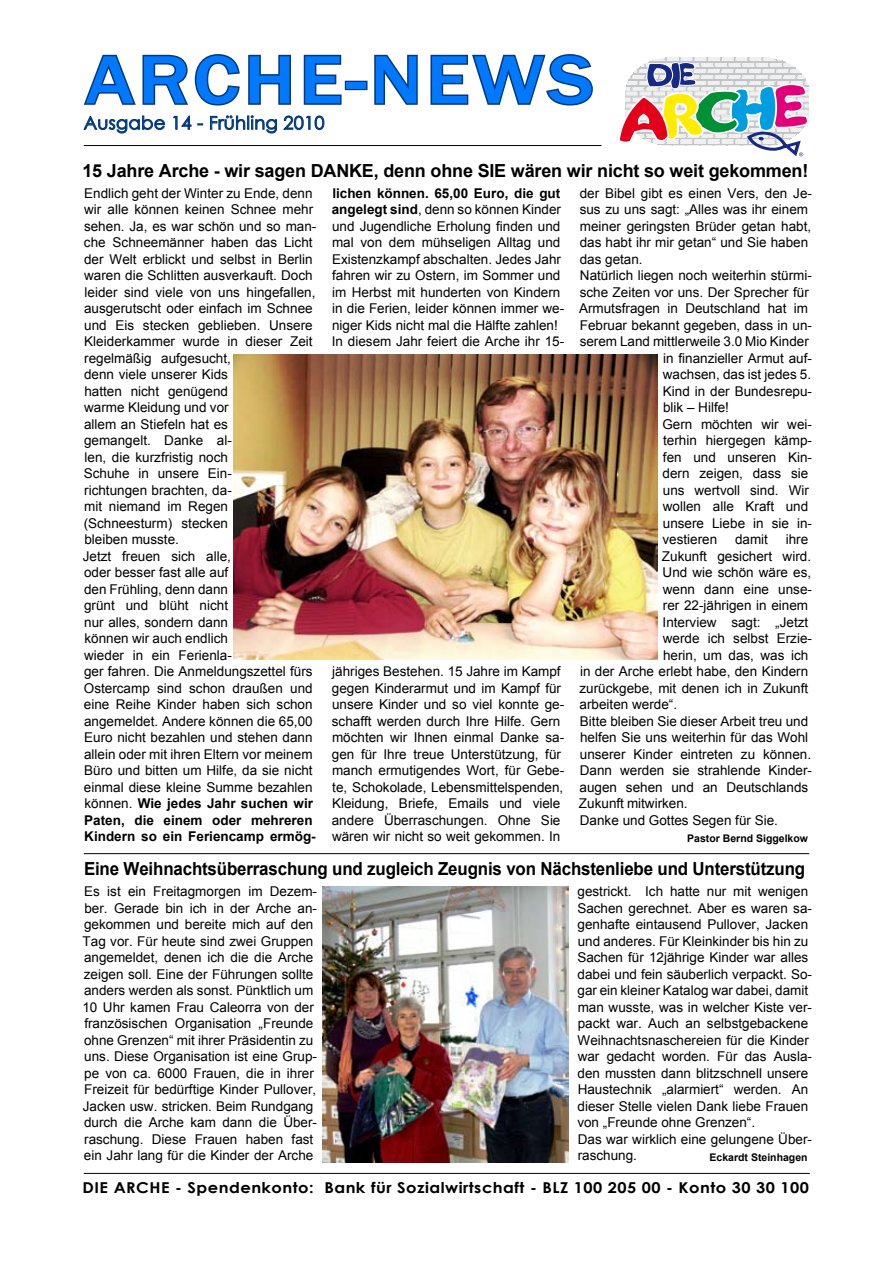
<style>
.page{position:relative;width:893px;height:1263px;background:#fff}
.page>*{position:absolute;margin:0;border:0;box-sizing:border-box;transform-origin:0 0}
.t1{font:500 70.5px "Franklin Gothic";letter-spacing:.05em;color:#0079ff;scale:1.14 1}
.t2{font:700 18px "Arial";letter-spacing:-.01em;color:#000;scale:.94 1}
.t3{font:700 18px "Arial";letter-spacing:-.01em;color:#000}
.t4{font:18px "Century Gothic";letter-spacing:.02em;color:#003882}
.t5{font:700 15px "Century Gothic";letter-spacing:.03em;color:#000;scale:1.09 1}
.t6{font:13.5px/16.5px "Arial";color:#000}
.t7{font:700 10.5px "Arial";color:#000}
.s1{font-weight:700}
</style>
<div class="page">
<svg style="left:83px;top:54px;width:208px;height:52px"></svg>
<svg style="left:303px;top:54px;width:39px;height:51px"></svg>
<div style="left:345px;top:81px;width:22px;height:9px;border:3px solid #003882"></div>
<svg style="left:374px;top:54px;width:44px;height:51px"></svg>
<svg style="left:430px;top:54px;width:163px;height:52px"></svg>
<hr style="left:84px;top:145px;width:517px;height:1px;background:#000">
<hr style="left:84px;top:1173px;width:726px;height:1px;background:#000">
<svg style="left:83px;top:115px;width:82px;height:19px"></svg>
<svg style="left:173px;top:115px;width:30px;height:15px"></svg>
<svg style="left:210px;top:115px;width:115px;height:19px"></svg>
<img style="left:655px;top:60px;width:124px;height:1px">
<img style="left:660px;top:59px;width:114px;height:1px">
<img style="left:668px;top:58px;width:98px;height:1px">
<svg style="left:619px;top:62px;width:190px;height:94px"></svg>
<img style="left:233px;top:355px;width:425px;height:304px">
<img style="left:323px;top:887px;width:245px;height:275px">
<hr style="left:84px;top:853px;width:725px;height:1px;background:#000">
<h1 class="t1" style="left:86px;top:36px;width:447px">ARCHE-NEWS</h1>
<h2 class="t4" style="left:84px;top:110px;width:242px">Ausgabe 14 - Frühling 2010</h2>
<h2 class="t3" style="left:82px;top:158px;width:727px">15 Jahre Arche - wir sagen DANKE, denn ohne SIE wären wir nicht so weit gekommen!</h2>
<p class="t6" style="left:83px;top:185px;width:235px">Endlich geht der Winter zu Ende, denn wir alle können keinen Schnee mehr sehen. Ja, es war schön und so man&shy;che Schneemänner haben das Licht der Welt erblickt und selbst in Berlin waren die Schlitten ausverkauft. Doch leider sind viele von uns hingefallen, ausgerutscht oder einfach im Schnee und Eis stecken geblieben. Unsere<br>Kleiderkammer wurde in dieser Zeit regelmäßig aufgesucht,<br>denn viele unserer Kids<br>hatten nicht genügend<br>warme Kleidung und vor<br>allem an Stiefeln hat es<br>gemangelt. Danke al-<br>len, die kurzfristig noch<br>Schuhe in unsere Ein-<br>richtungen brachten, da-<br>mit niemand im Regen (Schneesturm) stecken<br>bleiben musste.<br>Jetzt freuen sich alle,<br>oder besser fast alle auf<br>den Frühling, denn dann<br>grünt und blüht nicht<br>nur alles, sondern dann<br>können wir auch endlich<br>wieder in ein Ferienla-<br>ger fahren. Die Anmeldungszettel fürs<br>Ostercamp sind schon draußen und eine Reihe Kinder haben sich schon angemeldet. Andere können die 65,00<br>Euro nicht bezahlen und stehen dann allein oder mit ihren Eltern vor meinem<br>Büro und bitten um Hilfe, da sie nicht einmal diese kleine Summe bezahlen können. <span class="s1">Wie jedes Jahr suchen wir<br>Paten, die einem oder mehreren<br>Kindern so ein Feriencamp ermög-</span></p>
<p class="t6" style="left:332px;top:185px;width:234px"><span class="s1">lichen können. 65,00 Euro, die gut angelegt sind</span>, denn so können Kinder und Jugendliche Erholung finden und mal von dem mühseligen Alltag und Existenzkampf abschalten. Jedes Jahr fahren wir zu Ostern, im Sommer und im Herbst mit hunderten von Kindern in die Ferien, leider können immer we&shy;niger Kids nicht mal die Hälfte zahlen!<br>In diesem Jahr feiert die Arche ihr 15-</p>
<p class="t6" style="left:332px;top:663px;width:234px">jähriges Bestehen. 15 Jahre im Kampf gegen Kinderarmut und im Kampf für unsere Kinder und so viel konnte ge&shy;schafft werden durch Ihre Hilfe. Gern möchten wir Ihnen einmal Danke sa&shy;gen für Ihre treue Unterstützung, für manch ermutigendes Wort, für Gebe&shy;te, Schokolade, Lebensmittelspenden, Kleidung, Briefe, Emails und viele andere Überraschungen. Ohne Sie wären wir nicht so weit gekommen. In</p>
<p class="t6" style="left:580px;top:185px;width:234px">der Bibel gibt es einen Vers, den Je-</p>
<p class="t6" style="left:580px;top:201px;width:230px">sus zu uns sagt: „Alles was ihr einem</p>
<p class="t6" style="left:580px;top:218px;width:233px">meiner geringsten Brüder getan habt,</p>
<p class="t6" style="left:580px;top:234px;width:230px">das habt ihr mir getan“ und Sie haben</p>
<p class="t6" style="left:580px;top:251px;width:65px">das getan.</p>
<p class="t6" style="left:580px;top:267px;width:234px">Natürlich liegen noch weiterhin stürmi-</p>
<p class="t6" style="left:580px;top:284px;width:231px">sche Zeiten vor uns. Der Sprecher für</p>
<p class="t6" style="left:579px;top:300px;width:231px">Armutsfragen in Deutschland hat im</p>
<p class="t6" style="left:580px;top:317px;width:234px">Februar bekannt gegeben, dass in un-</p>
<p class="t6" style="left:580px;top:333px;width:231px">serem Land mittlerweile 3.0 Mio Kinder</p>
<p class="t6" style="left:663px;top:350px;width:151px">in finanzieller Armut auf-</p>
<p class="t6" style="left:663px;top:366px;width:150px">wachsen, das ist jedes 5.</p>
<p class="t6" style="left:663px;top:383px;width:151px">Kind in der Bundesrepu-</p>
<p class="t6" style="left:663px;top:399px;width:68px">blik – Hilfe!</p>
<p class="t6" style="left:662px;top:416px;width:151px">Gern möchten wir wei-</p>
<p class="t6" style="left:663px;top:432px;width:150px">terhin hiergegen kämp-</p>
<p class="t6" style="left:663px;top:449px;width:151px">fen und unseren Kin-</p>
<p class="t6" style="left:663px;top:465px;width:147px">dern zeigen, dass sie</p>
<p class="t6" style="left:663px;top:482px;width:148px">uns wertvoll sind. Wir</p>
<p class="t6" style="left:663px;top:498px;width:147px">wollen alle Kraft und</p>
<p class="t6" style="left:663px;top:515px;width:151px">unsere Liebe in sie in-</p>
<p class="t6" style="left:662px;top:531px;width:56px">vestieren</p>
<p class="t6" style="left:735px;top:531px;width:35px">damit</p>
<p class="t6" style="left:786px;top:531px;width:24px">ihre</p>
<p class="t6" style="left:662px;top:548px;width:151px">Zukunft gesichert wird.</p>
<p class="t6" style="left:663px;top:564px;width:150px">Und wie schön wäre es,</p>
<p class="t6" style="left:663px;top:581px;width:151px">wenn dann eine unse-</p>
<p class="t6" style="left:663px;top:597px;width:147px">rer 22-jährigen in einem</p>
<p class="t6" style="left:663px;top:614px;width:147px">Interview sagt: „Jetzt</p>
<p class="t6" style="left:663px;top:630px;width:151px">werde ich selbst Erzie-</p>
<p class="t6" style="left:663px;top:647px;width:147px">herin, um das, was ich</p>
<p class="t6" style="left:580px;top:663px;width:230px">in der Arche erlebt habe, den Kindern</p>
<p class="t6" style="left:579px;top:680px;width:230px">zurückgebe, mit denen ich in Zukunft</p>
<p class="t6" style="left:580px;top:696px;width:99px">arbeiten werde“.</p>
<p class="t6" style="left:580px;top:713px;width:230px">Bitte bleiben Sie dieser Arbeit treu und</p>
<p class="t6" style="left:580px;top:729px;width:230px">helfen Sie uns weiterhin für das Wohl</p>
<p class="t6" style="left:580px;top:746px;width:233px">unserer Kinder eintreten zu können.</p>
<p class="t6" style="left:580px;top:762px;width:234px">Dann werden sie strahlende Kinder-</p>
<p class="t6" style="left:580px;top:779px;width:230px">augen sehen und an Deutschlands</p>
<p class="t6" style="left:579px;top:795px;width:110px">Zukunft mitwirken.</p>
<p class="t6" style="left:580px;top:812px;width:200px">Danke und Gottes Segen für Sie.</p>
<p class="t7" style="left:687px;top:831px;width:122px">Pastor Bernd Siggelkow</p>
<h2 class="t2" style="left:84px;top:857px;width:769px">Eine Weihnachtsüberraschung und zugleich Zeugnis von Nächstenliebe und Unterstützung</h2>
<p class="t6" style="left:82px;top:883px;width:236px">Es ist ein Freitagmorgen im Dezem&shy;ber. Gerade bin ich in der Arche an&shy;gekommen und bereite mich auf den Tag vor. Für heute sind zwei Gruppen angemeldet, denen ich die die Arche zeigen soll. Eine der Führungen sollte anders werden als sonst. Pünktlich um 10 Uhr kamen Frau Caleorra von der französischen Organisation „Freunde ohne Grenzen“ mit ihrer Präsidentin zu uns. Diese Organisation ist eine Grup&shy;pe von ca. 6000 Frauen, die in ihrer Freizeit für bedürftige Kinder Pullover, Jacken usw. stricken. Beim Rundgang durch die Arche kam dann die Über&shy;raschung. Diese Frauen haben fast ein Jahr lang für die Kinder der Arche</p>
<p class="t6" style="left:577px;top:883px;width:236px">gestrickt. Ich hatte nur mit wenigen Sachen gerechnet. Aber es waren sa&shy;genhafte eintausend Pullover, Jacken und anderes. Für Kleinkinder bis hin zu Sachen für 12jährige Kinder war alles dabei und fein säuberlich verpackt. So&shy;gar ein kleiner Katalog war dabei, damit man wusste, was in welcher Kiste ver&shy;packt war. Auch an selbstgebackene Weihnachtsnaschereien für die Kinder war gedacht worden. Für das Ausla&shy;den mussten dann blitzschnell unsere Haustechnik „alarmiert“ werden. An dieser Stelle vielen Dank liebe Frauen von „Freunde ohne Grenzen“.<br>Das war wirklich eine gelungene Über&shy;raschung.</p>
<p class="t7" style="left:710px;top:1150px;width:100px">Eckardt Steinhagen</p>
<p class="t5" style="left:83px;top:1176px;width:668px">DIE ARCHE - Spendenkonto: Bank für Sozialwirtschaft - BLZ 100 205 00 - Konto 30 30 100</p>
</div>
